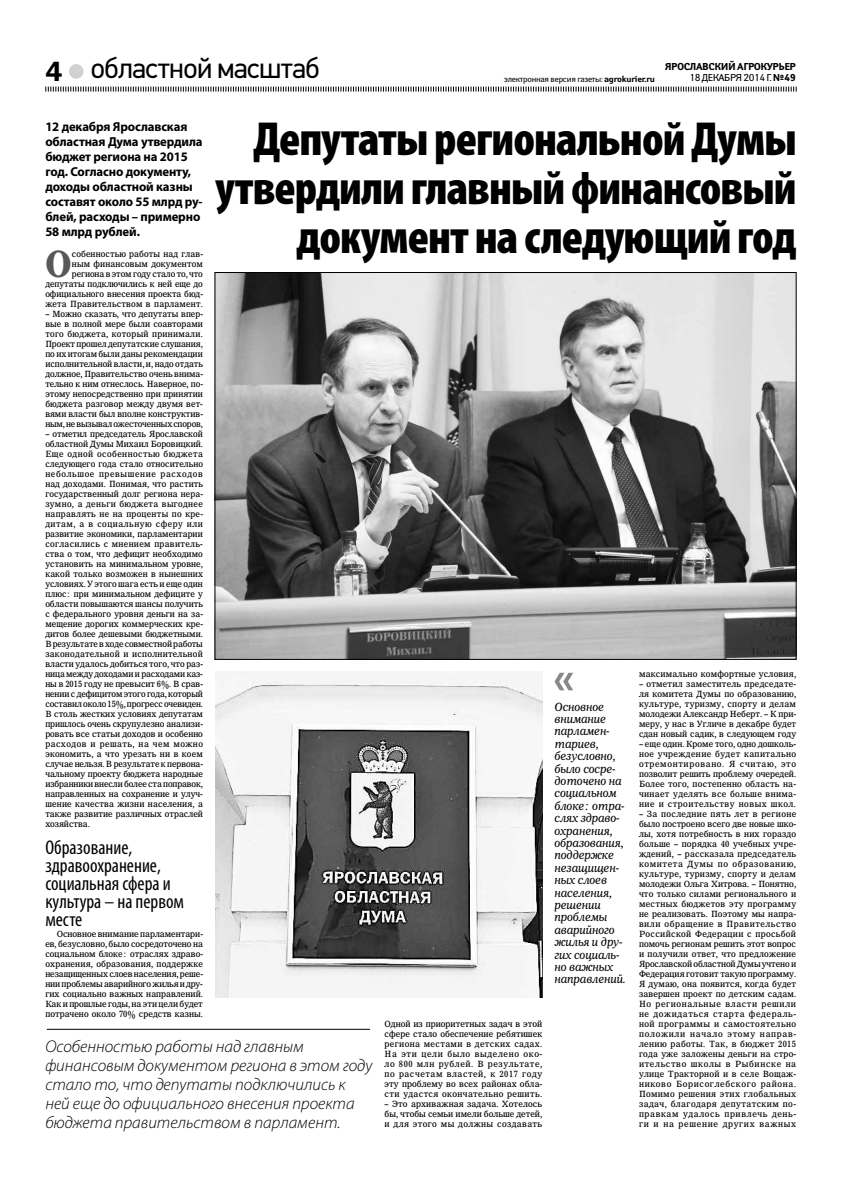
<style>
.page{position:relative;width:842px;height:1191px;background:#fff}
.page>*{position:absolute;margin:0;border:0;box-sizing:border-box;transform-origin:0 0}
.t1{font:900 condensed 48px/49px "Myriad Pro";letter-spacing:-.02em;color:#000;text-align:right}
.t2{font:700 38px "IZ Premium";color:#58585a}
.t3{font:29px "PF Din Text Pro";letter-spacing:-.025em;color:#000}
.t4{font:condensed 20px/18px "Myriad Pro";color:#000}
.t5{font:italic 300 17px/19px "Myriad Pro";color:#000}
.t6{font:700 13px/15px "Myriad Pro";letter-spacing:-.01em;color:#000}
.t7{font:italic 12px/12.4px "IZ Premium";letter-spacing:-.005em;color:#000;scale:.95 1}
.t8{font:700 10px "Yanus C";letter-spacing:-.05em;color:#000}
.t9{font:10px "Yanus C";letter-spacing:-.05em;color:#000}
.t10{font:9px/10px "IZ Premium";letter-spacing:.005em;color:#000;text-align:justify}
.t11{font:8.5px "Yanus C";letter-spacing:-.03em;color:#000}
.s1{font-family:"Franklin Gothic Demi C";font-size:28px}
.s2{font-weight:700}
</style>
<div class="page">
<svg style="left:45px;top:86px;width:752px;height:6px"></svg>
<div style="left:69px;top:64px;width:15px;height:15px;background:#d0d1d2;border-radius:50%"></div>
<svg style="left:554px;top:673px;width:19px;height:17px"></svg>
<hr style="left:47px;top:1028px;width:323px;height:1px;background:#000">
<img style="left:217px;top:274px;width:577px;height:383px">
<img style="left:215px;top:681px;width:327px;height:316px">
<h3 class="t3" style="left:45px;top:52px;width:276px"><span class="s1">4</span> областной масштаб</h3>
<p class="t8" style="left:665px;top:61px;width:133px">Ярославский агрокурьер</p>
<p class="t11" style="left:504px;top:73px;width:153px">электронная версия газеты: <span class="s2">agrokurier.ru</span></p>
<p class="t9" style="left:689px;top:71px;width:108px">18 ДЕКАБРЯ 2014 г. <span class="s2">№49</span></p>
<h3 class="t6" style="left:45px;top:118px;width:159px">12 декабря Ярославская областная Дума утвердила бюджет региона на 2015 год. Согласно документу, доходы областной казны составят около 55 млрд ру&shy;блей, расходы – примерно<br>58 млрд рублей.</h3>
<h2 class="t2" style="left:45px;top:241px;width:25px">О</h2>
<h1 class="t1" style="left:215px;top:115px;width:583px">Депутаты региональной Думы утвердили главный финансовый документ на следующий год</h1>
<p class="t10" style="left:45px;top:249px;width:159px;text-align:right">собенностью работы над глав-<br>ным финансовым документом региона в этом году стало то, что депутаты подключились к ней еще до официального внесения проекта бюд&shy;жета Правительством в парламент.</p>
<p class="t10" style="left:45px;top:309px;width:159px">– Можно сказать, что депутаты впер&shy;вые в полной мере были соавторами того бюджета, который принимали.<br>Проект прошел депутатские слушания, по их итогам были даны рекомендации исполнительной власти, и, надо отдать должное, Правительство очень внима&shy;тельно к ним отнеслось. Наверное, по&shy;этому непосредственно при принятии бюджета разговор между двумя вет&shy;вями власти был вполне конструктив&shy;ным, не вызывал ожесточенных споров,</p>
<p class="t10" style="left:45px;top:429px;width:159px">– отметил председатель Ярославской областной Думы Михаил Боровицкий.<br>Еще одной особенностью бюджета следующего года стало относительно небольшое превышение расходов над доходами. Понимая, что растить государственный долг региона нера&shy;зумно, а деньги бюджета выгоднее направлять не на проценты по кре&shy;дитам, а в социальную сферу или развитие экономики, парламентарии согласились с мнением правитель&shy;ства о том, что дефицит необходимо установить на минимальном уровне, какой только возможен в нынешних условиях. У этого шага есть и еще один плюс: при минимальном дефиците у области повышаются шансы получить с федерального уровня деньги на за&shy;мещение дорогих коммерческих кре&shy;дитов более дешевыми бюджетными.<br>В результате в ходе совместной работы законодательной и исполнительной власти удалось добиться того, что раз&shy;ница между доходами и расходами каз&shy;ны в 2015 году не превысит 6%. В срав&shy;нении с дефицитом этого года, который составил около 15%, прогресс очевиден.<br>В столь жестких условиях депутатам пришлось очень скрупулезно анализи&shy;ровать все статьи доходов и особенно расходов и решать, на чем можно экономить, а что урезать ни в коем случае нельзя. В результате к первона&shy;чальному проекту бюджета народные избранники внесли более ста поправок, направленных на сохранение и улуч&shy;шение качества жизни населения, а также развитие различных отраслей хозяйства.</p>
<h3 class="t4" style="left:45px;top:837px;width:140px">Образование, здравоохранение, социальная сфера и культура – на первом месте</h3>
<p class="t10" style="left:45px;top:929px;width:159px;text-indent:11px">Основное внимание парламентари&shy;ев, безусловно, было сосредоточено на социальном блоке: отраслях здраво&shy;охранения, образования, поддержке незащищенных слоев населения, реше&shy;нии проблемы аварийного жилья и дру&shy;гих социально важных направлений.<br>Как и прошлые годы, на эти цели будет потрачено около 70% средств казны.</p>
<p class="t10" style="left:639px;top:669px;width:159px">максимально комфортные условия,</p>
<p class="t10" style="left:639px;top:679px;width:159px">– отметил заместитель председате&shy;ля комитета Думы по образованию, культуре, туризму, спорту и делам молодежи Александр Неберт. – К при&shy;меру, у нас в Угличе в декабре будет сдан новый садик, в следующем году</p>
<p class="t10" style="left:639px;top:739px;width:159px">– еще один. Кроме того, одно дошколь&shy;ное учреждение будет капитально отремонтировано. Я считаю, это позволит решить проблему очередей.<br>Более того, постепенно область на&shy;чинает уделять все больше внима&shy;ние и строительству новых школ.</p>
<p class="t10" style="left:639px;top:809px;width:159px">– За последние пять лет в регионе было построено всего две новые шко&shy;лы, хотя потребность в них гораздо больше – порядка 40 учебных учре&shy;ждений, – рассказала председатель комитета Думы по образованию, культуре, туризму, спорту и делам молодежи Ольга Хитрова. – Понятно, что только силами регионального и местных бюджетов эту программу не реализовать. Поэтому мы напра&shy;вили обращение в Правительство Российской Федерации с просьбой помочь регионам решить этот вопрос и получили ответ, что предложение Ярославской областной Думы учтено и Федерация готовит такую программу.<br>Я думаю, она появится, когда будет завершен проект по детским садам.<br>Но региональные власти решили не дожидаться старта федераль&shy;ной программы и самостоятельно положили начало этому направ&shy;лению работы. Так, в бюджет 2015 года уже заложены деньги на стро&shy;ительство школы в Рыбинске на улице Тракторной и в селе Вощаж&shy;никово Борисоглебского района.<br>Помимо решения этих глобальных задач, благодаря депутатским по&shy;правкам удалось привлечь день&shy;ги и на решение других важных</p>
<p class="t7" style="left:554px;top:700px;width:76px">Основное внимание парламен&shy;тариев, безусловно, было сосре&shy;доточено на социальном блоке: отра&shy;слях здраво&shy;охранения, образования, поддержке незащищен&shy;ных слоев населения, решении проблемы аварийного жилья и дру&shy;гих социаль&shy;но важных направлений.</p>
<p class="t10" style="left:385px;top:1019px;width:159px">Одной из приоритетных задач в этой сфере стало обеспечение ребятишек региона местами в детских садах.<br>На эти цели было выделено око&shy;ло 800 млн рублей. В результате, по расчетам властей, к 2017 году эту проблему во всех районах обла&shy;сти удастся окончательно решить.</p>
<p class="t10" style="left:385px;top:1099px;width:159px">– Это архиважная задача. Хотелось бы, чтобы семьи имели больше детей, и для этого мы должны создавать</p>
<h3 class="t5" style="left:45px;top:1037px;width:328px">Особенностью работы над главным финансовым документом региона в этом году стало то, что депутаты подключились к ней еще до официального внесения проекта бюджета правительством в парламент.</h3>
</div>
